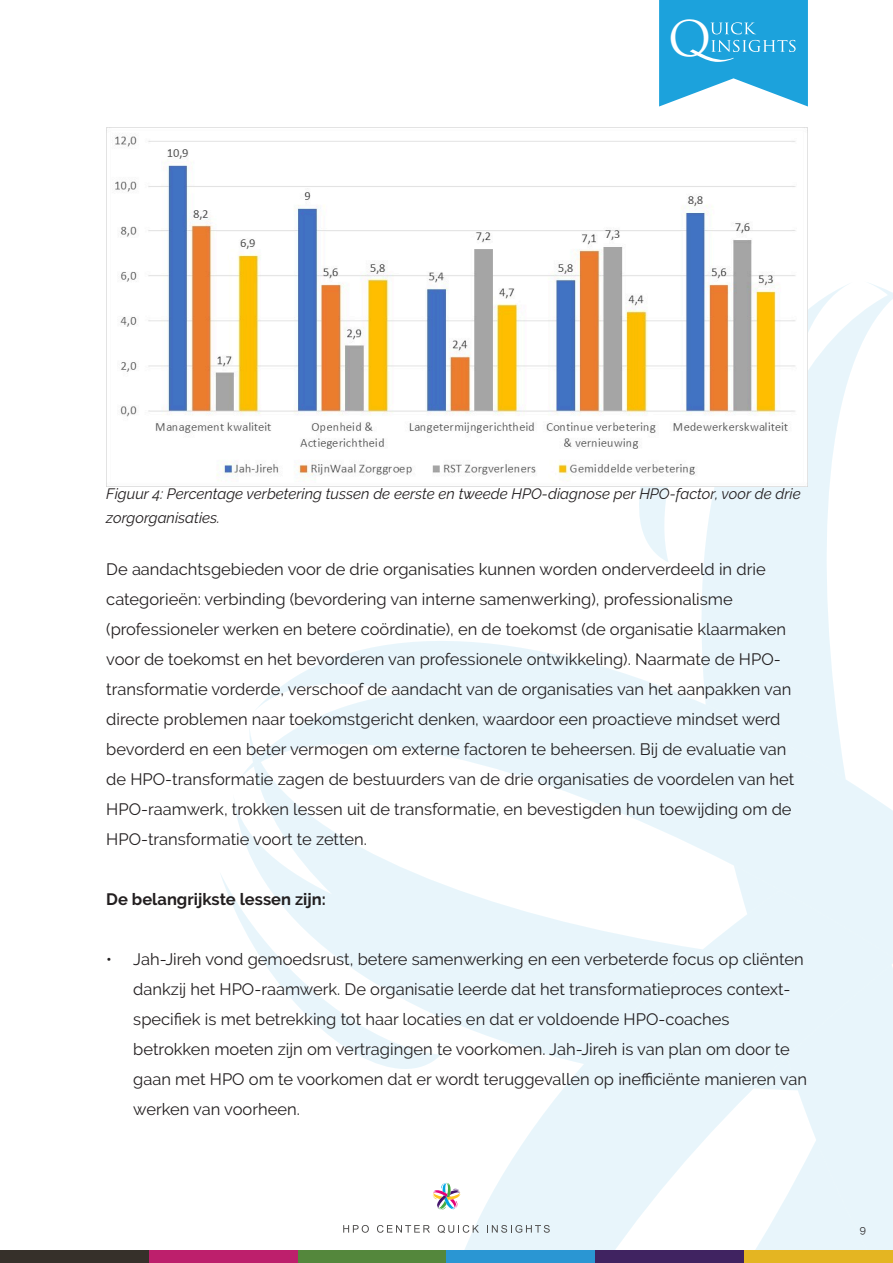
<style>
.page{position:relative;width:893px;height:1263px;background:#fff}
.page>*{position:absolute;margin:0;border:0;box-sizing:border-box;transform-origin:0 0}
.t1{font:47.85px "Trajan Pro";color:#fff}
.t2{font:16.5px/30px "Raleway";color:#231f20}
.t3{font:700 16.5px "Raleway";color:#231f20}
.t4{font:italic 15px/24px "Raleway";color:#231f20}
.t5{font:10.5px "Raleway";color:#231f20}
</style>
<div class="page">
<svg style="left:659px;top:0;width:149px;height:107px"></svg>
<svg style="left:437px;top:962px;width:182px;height:288px;fill:#e8f5fb"></svg>
<svg style="left:234px;top:641px;width:385px;height:321px"></svg>
<svg style="left:619px;top:283px;width:274px;height:967px"></svg>
<svg style="left:221px;top:871px;width:220px;height:217px"></svg>
<div style="left:0;top:1250px;width:149px;height:13px;background:#36302a"></div>
<div style="left:149px;top:1250px;width:149px;height:13px;background:#bd1f6c"></div>
<div style="left:298px;top:1250px;width:148px;height:13px;background:#54873c"></div>
<div style="left:446px;top:1250px;width:149px;height:13px;background:#2a96d3"></div>
<div style="left:595px;top:1250px;width:149px;height:13px;background:#402361"></div>
<div style="left:744px;top:1250px;width:149px;height:13px;background:#e4b522"></div>
<svg style="left:343px;top:1225px;width:26px;height:8px"></svg>
<svg style="left:377px;top:1225px;width:53px;height:8px"></svg>
<svg style="left:438px;top:1225px;width:41px;height:8px"></svg>
<svg style="left:487px;top:1225px;width:63px;height:8px"></svg>
<div style="left:428px;top:1177px;width:37px;height:38px;background:#fff;border-radius:50%"></div>
<svg style="left:432px;top:1182px;width:29px;height:28px"></svg>
<img style="left:106px;top:128px;width:702px;height:358px">
<h1 class="t1" style="left:668px;top:12px;width:45px">O</h1>
<p class="t4" style="left:106px;top:481px;width:696px">Figuur 4: Percentage verbetering tussen de eerste en tweede HPO-diagnose per HPO-factor, voor de drie zorgorganisaties.</p>
<p class="t2" style="left:106px;top:554px;width:690px">De aandachtsgebieden voor de drie organisaties kunnen worden onderverdeeld in drie categorieën: verbinding (bevordering van interne samenwerking), professionalisme (professioneler werken en betere coördinatie), en de toekomst (de organisatie klaarmaken voor de toekomst en het bevorderen van professionele ontwikkeling). Naarmate de HPO&shy;transformatie vorderde, verschoof de aandacht van de organisaties van het aanpakken van directe problemen naar toekomstgericht denken, waardoor een proactieve mindset werd bevorderd en een beter vermogen om externe factoren te beheersen. Bij de evaluatie van de HPO-transformatie zagen de bestuurders van de drie organisaties de voordelen van het HPO-raamwerk, trokken lessen uit de transformatie, en bevestigden hun toewijding om de HPO-transformatie voort te zetten.</p>
<p class="t3" style="left:106px;top:890px;width:221px">De belangrijkste lessen zijn:</p>
<p class="t2" style="left:133px;top:944px;width:675px;text-indent:-27px">• Jah-Jireh vond gemoedsrust, betere samenwerking en een verbeterde focus op cliënten dankzij het HPO-raamwerk. De organisatie leerde dat het transformatieproces context&shy;specifiek is met betrekking tot haar locaties en dat er voldoende HPO-coaches betrokken moeten zijn om vertragingen te voorkomen. Jah-Jireh is van plan om door te gaan met HPO om te voorkomen dat er wordt teruggevallen op inefficiënte manieren van werken van voorheen.</p>
<p class="t5" style="left:860px;top:1223px;width:8px">9</p>
</div>
